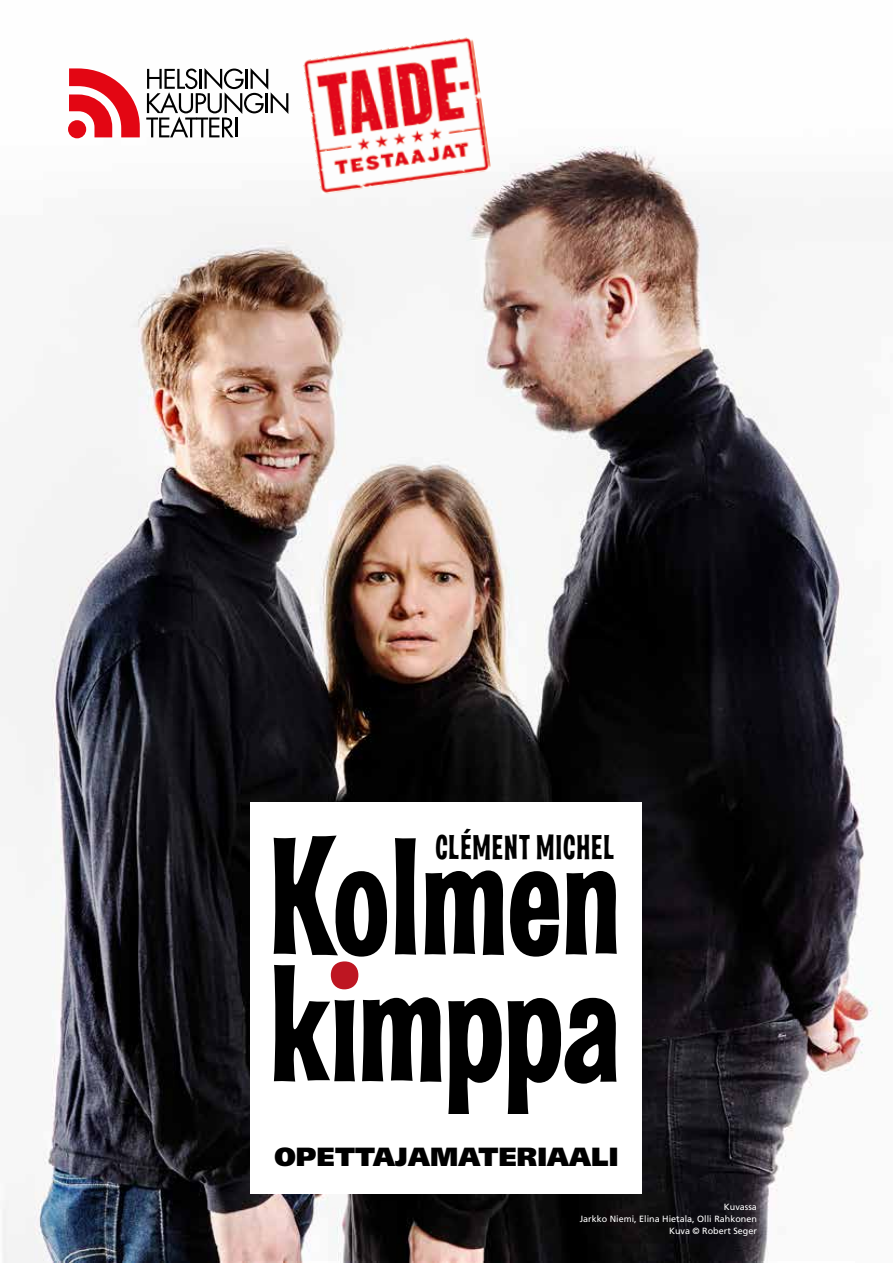
<style>
.page{position:relative;width:893px;height:1263px;background:#fff}
.page>*{position:absolute;margin:0;border:0;box-sizing:border-box;transform-origin:0 0}
.t1{font:35.4px "Las Vegas Jackpot";letter-spacing:.025em;color:#000}
.t2{font:900 26.25px "Frutiger LT Pro";letter-spacing:.005em;color:#000}
.t3{font:9px/12px "Frutiger LT Pro";color:#fff;text-align:right}
</style>
<div class="page">
<img style="left:0;top:93px;width:881px;height:1170px">
<div style="left:251px;top:802px;width:391px;height:391px;background:#fff"></div>
<svg style="left:68px;top:120px;width:18px;height:18px"></svg>
<svg style="left:69px;top:68px;width:71px;height:69px"></svg>
<svg style="left:146px;top:68px;width:142px;height:69px"></svg>
<img style="left:303px;top:37px;width:188px;height:158px">
<svg style="left:274px;top:835px;width:114px;height:122px"></svg>
<div style="left:395px;top:838px;width:21px;height:117px;background:#000"></div>
<svg style="left:425px;top:870px;width:134px;height:87px"></svg>
<svg style="left:566px;top:871px;width:51px;height:84px"></svg>
<svg style="left:274px;top:965px;width:81px;height:116px"></svg>
<svg style="left:362px;top:997px;width:79px;height:85px"></svg>
<svg style="left:448px;top:998px;width:168px;height:115px"></svg>
<div style="left:331px;top:961px;width:27px;height:28px;background:#be1622;border-radius:50%"></div>
<h1 class="t1" style="left:435px;top:828px;width:180px">CLÉMENT MICHEL</h1>
<h2 class="t2" style="left:274px;top:1141px;width:346px">OPETTAJAMATERIAALI</h2>
<p class="t3" style="left:580px;top:1201px;width:179px">Kuvassa<br>Jarkko Niemi, Elina Hietala, Olli Rahkonen<br>Kuva © Robert Seger</p>
</div>
